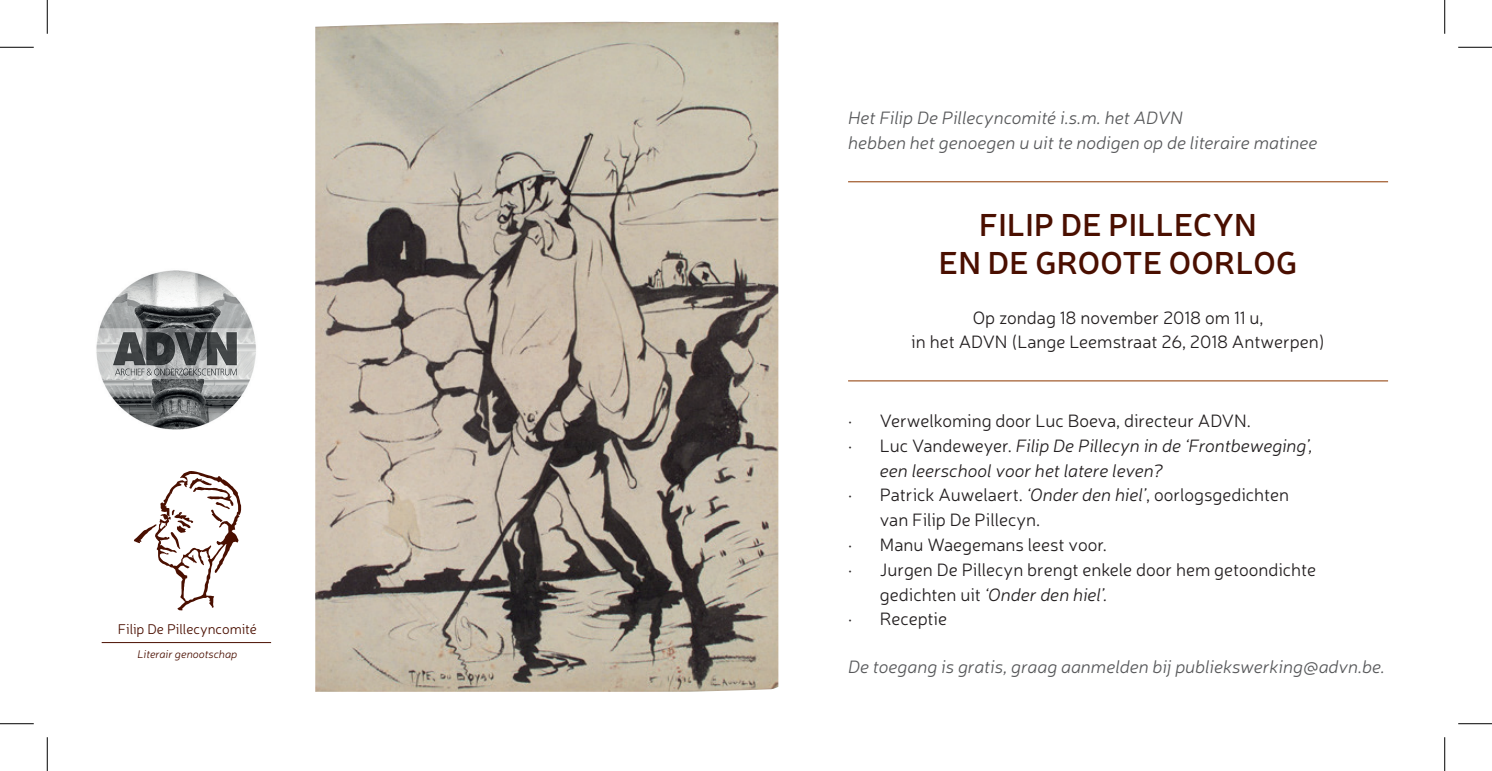
<style>
.page{position:relative;width:1492px;height:771px;background:#fff}
.page>*{position:absolute;margin:0;border:0;box-sizing:border-box;transform-origin:0 0}
.t1{font:600 31.5px/37.8px "Neris";letter-spacing:.01em;color:#4a0f00;text-align:center}
.t2{font:300 18px/24.8px "Neris";color:#231f20;text-align:center}
.t3{font:italic 300 18px/24.8px "Neris";color:#57585a}
.t4{font:italic 300 18px "Neris";color:#231f20}
.t5{font:300 14.17px "Neris";color:#4a0f00}
.t6{font:italic 300 11.25px "Neris";color:#4a0f00}
.s1{font-style:normal}
.s2{font-style:italic}
</style>
<div class="page">
<hr style="left:848px;top:380px;width:539px;height:1px;background:#8d3900">
<hr style="left:848px;top:181px;width:539px;height:1px;background:#8d3900">
<img style="left:96px;top:270px;width:160px;height:160px">
<img style="left:315px;top:22px;width:463px;height:669px">
<hr style="left:102px;top:642px;width:169px;height:1px;background:#4a0f00">
<svg style="left:134px;top:471px;width:107px;height:139px"></svg>
<hr style="left:0;top:47px;width:34px;height:1px;background:#000">
<hr style="left:1458px;top:47px;width:33px;height:1px;background:#000">
<hr style="left:0;top:723px;width:34px;height:1px;background:#000">
<hr style="left:1458px;top:723px;width:33px;height:1px;background:#000">
<hr style="left:47px;top:0;width:1px;height:34px;background:#000">
<hr style="left:47px;top:737px;width:1px;height:34px;background:#000">
<hr style="left:1444px;top:0;width:1px;height:34px;background:#000">
<hr style="left:1444px;top:737px;width:1px;height:34px;background:#000">
<p class="t5" style="left:118px;top:620px;width:140px">Filip De Pillecyncomité</p>
<p class="t6" style="left:137px;top:647px;width:101px">Literair genootschap</p>
<p class="t3" style="left:848px;top:105px;width:471px">Het Filip De Pillecyncomité i.s.m. het ADVN<br>hebben het genoegen u uit te nodigen op de literaire matinee</p>
<h1 class="t1" style="left:939px;top:205px;width:360px">FILIP DE PILLECYN<br>EN DE GROOTE OORLOG</h1>
<p class="t2" style="left:911px;top:304px;width:415px">Op zondag 18 november 2018 om 11 u,<br>in het ADVN (Lange Leemstraat 26, 2018 Antwerpen)</p>
<p class="t2" style="left:848px;top:408px;width:404px">· Verwelkoming door Luc Boeva, directeur ADVN.</p>
<p class="t4" style="left:848px;top:434px;width:466px"><span class="s1">· Luc Vandeweyer.</span> Filip De Pillecyn in de ‘Frontbeweging’,</p>
<p class="t4" style="left:880px;top:459px;width:285px">een leerschool voor het latere leven?</p>
<p class="t2" style="left:848px;top:482px;width:442px">· Patrick Auwelaert. <span class="s2">‘Onder den hiel’</span>, oorlogsgedichten</p>
<p class="t2" style="left:880px;top:507px;width:162px">van Filip De Pillecyn.</p>
<p class="t2" style="left:848px;top:531px;width:260px">· Manu Waegemans leest voor.</p>
<p class="t2" style="left:848px;top:556px;width:469px">· Jurgen De Pillecyn brengt enkele door hem getoondichte</p>
<p class="t4" style="left:880px;top:582px;width:229px"><span class="s1">gedichten uit</span> ‘Onder den hiel’.</p>
<p class="t2" style="left:848px;top:606px;width:101px">· Receptie</p>
<p class="t3" style="left:848px;top:653px;width:538px">De toegang is gratis, graag aanmelden bij publiekswerking@advn.be.</p>
</div>
